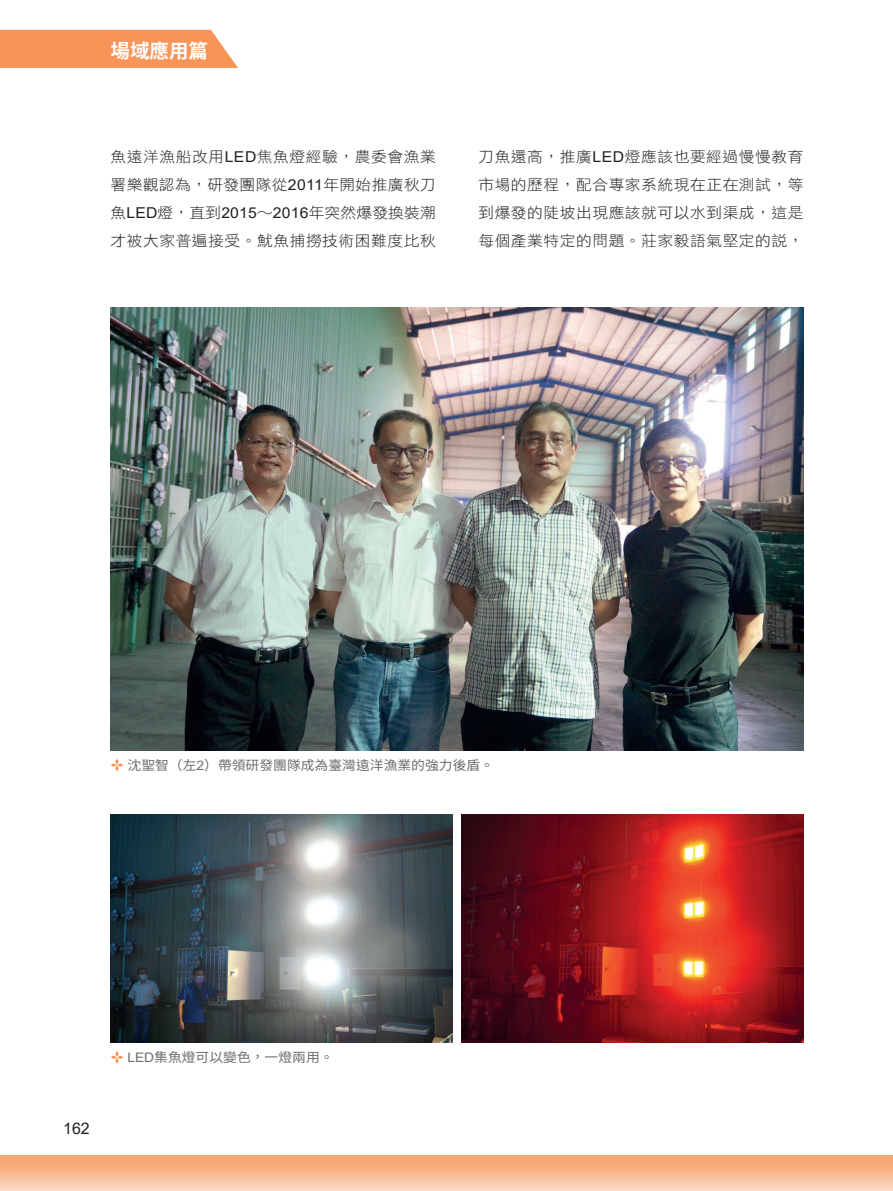
<style>
.page{position:relative;width:893px;height:1191px;background:#fff}
.page>*{position:absolute;margin:0;border:0;box-sizing:border-box;transform-origin:0 0}
.t1{font:700 19.5px "Source Han Sans TWHK";color:#fff}
.t2{font:15.9px "Arial";color:#231f20}
.t3{font:15px/27.9px "DF Hei Std W3";letter-spacing:.035em;color:#231f20;text-align:justify;scale:1.05 1}
.t4{font:13.05px "Source Han Sans TWHK";color:#6c6d70;scale:1.05 1}
.s1{font-family:"Arial"}
</style>
<div class="page">
<svg style="left:0;top:1155px;width:892px;height:36px"></svg>
<hr style="left:892px;top:1154px;width:1px;height:37px;background:#f8a875">
<img style="left:111px;top:308px;width:693px;height:442px">
<svg style="left:111px;top:759px;width:13px;height:12px"></svg>
<img style="left:111px;top:814px;width:342px;height:228px">
<svg style="left:111px;top:1051px;width:13px;height:12px"></svg>
<img style="left:461px;top:814px;width:343px;height:228px">
<div style="left:0;top:30px;width:238px;height:38px;background:#f79559"></div>
<h1 class="t1" style="left:111px;top:39px;width:99px">場域應用篇</h1>
<p class="t3" style="left:111px;top:143px;width:311px">魚遠洋漁船改用<span class="s1">LED</span>焦魚燈經驗，農委會漁業署樂觀認為，研發團隊從<span class="s1">2011</span>年開始推廣秋刀魚<span class="s1">LED</span>燈，直到<span class="s1">2015</span>∼<span class="s1">2016</span>年突然爆發換裝潮才被大家普遍接受。魷魚捕撈技術困難度比秋</p>
<p class="t3" style="left:478px;top:143px;width:311px">刀魚還高，推廣<span class="s1">LED</span>燈應該也要經過慢慢教育市場的歷程，配合專家系統現在正在測試，等到爆發的陡坡出現應該就可以水到渠成，這是每個產業特定的問題。莊家毅語氣堅定的說，</p>
<p class="t4" style="left:128px;top:757px;width:351px">沈聖智（左<span class="s1">2</span>）帶領研發團隊成為臺灣遠洋漁業的強力後盾。</p>
<p class="t2" style="left:63px;top:1117px;width:28px">162</p>
<p class="t4" style="left:127px;top:1049px;width:198px"><span class="s1">LED</span>集魚燈可以變色，一燈兩用。</p>
</div>
